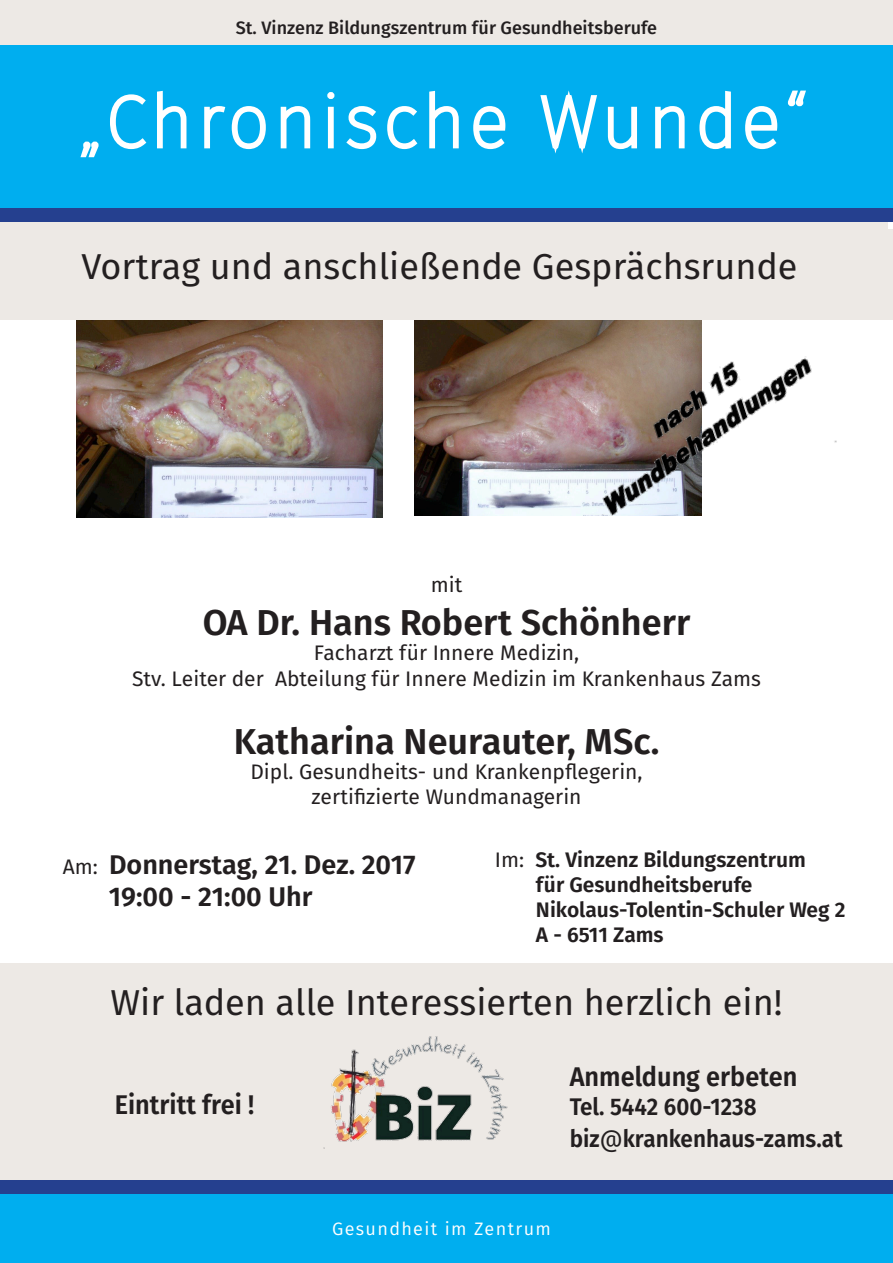
<style>
.page{position:relative;width:893px;height:1263px;background:#fff}
.page>*{position:absolute;margin:0;border:0;box-sizing:border-box;transform-origin:0 0}
.t1{font:36px "Fira Sans";color:#231f20}
.t2{font:600 36px "Fira Sans";color:#231f20}
.t3{font:600 27px/32.4px "Fira Sans";color:#231f20}
.t4{font:600 27px "Fira Sans";color:#231f20;scale:.94 1}
.t5{font:600 24px/32.4px "Fira Sans";color:#231f20;scale:.94 1}
.t6{font:21px/25.2px "Fira Sans";color:#231f20;text-align:center}
.t7{font:600 21px/25.2px "Fira Sans";color:#231f20}
.t8{font:500 18px "Fira Sans";color:#231f20}
.t9{font:18px "Fira Sans";letter-spacing:.075em;color:#fff}
.s1{font-weight:400;font-size:21px}
.s2{font-weight:400}
</style>
<div class="page">
<div style="left:0;top:1193px;width:893px;height:70px;background:#00aeef"></div>
<div style="left:0;top:0;width:893px;height:45px;background:#ede9e5"></div>
<div style="left:0;top:1016px;width:893px;height:167px;background:#ede9e5"></div>
<div style="left:0;top:45px;width:893px;height:176px;background:#00aeef"></div>
<svg style="left:80px;top:141px;width:19px;height:17px"></svg>
<svg style="left:110px;top:94px;width:37px;height:56px"></svg>
<svg style="left:157px;top:90px;width:30px;height:59px"></svg>
<svg style="left:204px;top:106px;width:62px;height:44px"></svg>
<svg style="left:280px;top:106px;width:31px;height:43px"></svg>
<div style="left:327px;top:92px;width:7px;height:7px;border:4px solid #fff;border-radius:50%"></div>
<div style="left:328px;top:107px;width:6px;height:41px;border:4px solid #fff"></div>
<svg style="left:346px;top:106px;width:31px;height:44px"></svg>
<svg style="left:387px;top:106px;width:31px;height:44px"></svg>
<svg style="left:429px;top:90px;width:30px;height:59px"></svg>
<svg style="left:473px;top:106px;width:33px;height:44px"></svg>
<svg style="left:540px;top:90px;width:57px;height:64px"></svg>
<svg style="left:607px;top:106px;width:30px;height:44px"></svg>
<svg style="left:655px;top:106px;width:30px;height:43px"></svg>
<svg style="left:699px;top:90px;width:32px;height:60px"></svg>
<svg style="left:745px;top:106px;width:33px;height:44px"></svg>
<svg style="left:787px;top:90px;width:19px;height:17px"></svg>
<div style="left:0;top:230px;width:893px;height:90px;background:#ede9e5"></div>
<div style="left:0;top:963px;width:893px;height:68px;background:#ede9e5"></div>
<div style="left:0;top:221px;width:887px;height:78px;background:#ede9e5"></div>
<img style="left:323px;top:1036px;width:185px;height:113px">
<div style="left:0;top:1180px;width:893px;height:13px;background:#25408f"></div>
<div style="left:0;top:208px;width:893px;height:13px;background:#25408f"></div>
<img style="left:77px;top:320px;width:305px;height:197px">
<img style="left:414px;top:320px;width:287px;height:196px">
<img style="left:560px;top:323px;width:277px;height:193px">
<p class="t8" style="left:236px;top:15px;width:423px">St. Vinzenz Bildungszentrum für Gesundheitsberufe</p>
<h1 class="t1" style="left:82px;top:241px;width:717px">Vortrag und anschließende Gesprächsrunde</h1>
<p class="t6" style="left:431px;top:572px;width:33px">mit</p>
<h1 class="t2" style="left:203px;top:597px;width:489px">OA Dr. Hans Robert Schönherr</h1>
<p class="t6" style="left:132px;top:640px;width:630px">Facharzt für Innere Medizin,<br>Stv. Leiter der Abteilung für Innere Medizin im Krankenhaus Zams</p>
<h1 class="t2" style="left:234px;top:716px;width:427px">Katharina Neurauter, MSc.</h1>
<p class="t6" style="left:250px;top:759px;width:394px">Dipl. Gesundheits- und Krankenpflegerin, zertifizierte Wundmanagerin</p>
<p class="t3" style="left:109px;top:848px;width:308px;text-indent:-46px"><span class="s1">Am:</span> Donnerstag, 21. Dez. 2017<br>19:00 - 21:00 Uhr</p>
<p class="t7" style="left:536px;top:847px;width:311px;text-indent:-41px"><span class="s2">Im:</span> St. Vinzenz Bildungszentrum<br>für Gesundheitsberufe<br>Nikolaus-Tolentin-Schuler Weg 2<br>A - 6511 Zams</p>
<h1 class="t1" style="left:110px;top:977px;width:673px">Wir laden alle Interessierten herzlich ein!</h1>
<p class="t4" style="left:115px;top:1086px;width:150px">Eintritt frei !</p>
<p class="t4" style="left:570px;top:1057px;width:244px">Anmeldung erbeten</p>
<p class="t5" style="left:570px;top:1090px;width:292px">Tel. 5442 600-1238 biz<span class="s2">@</span>krankenhaus-zams.at</p>
<p class="t9" style="left:332px;top:1216px;width:220px">Gesundheit im Zentrum</p>
</div>
